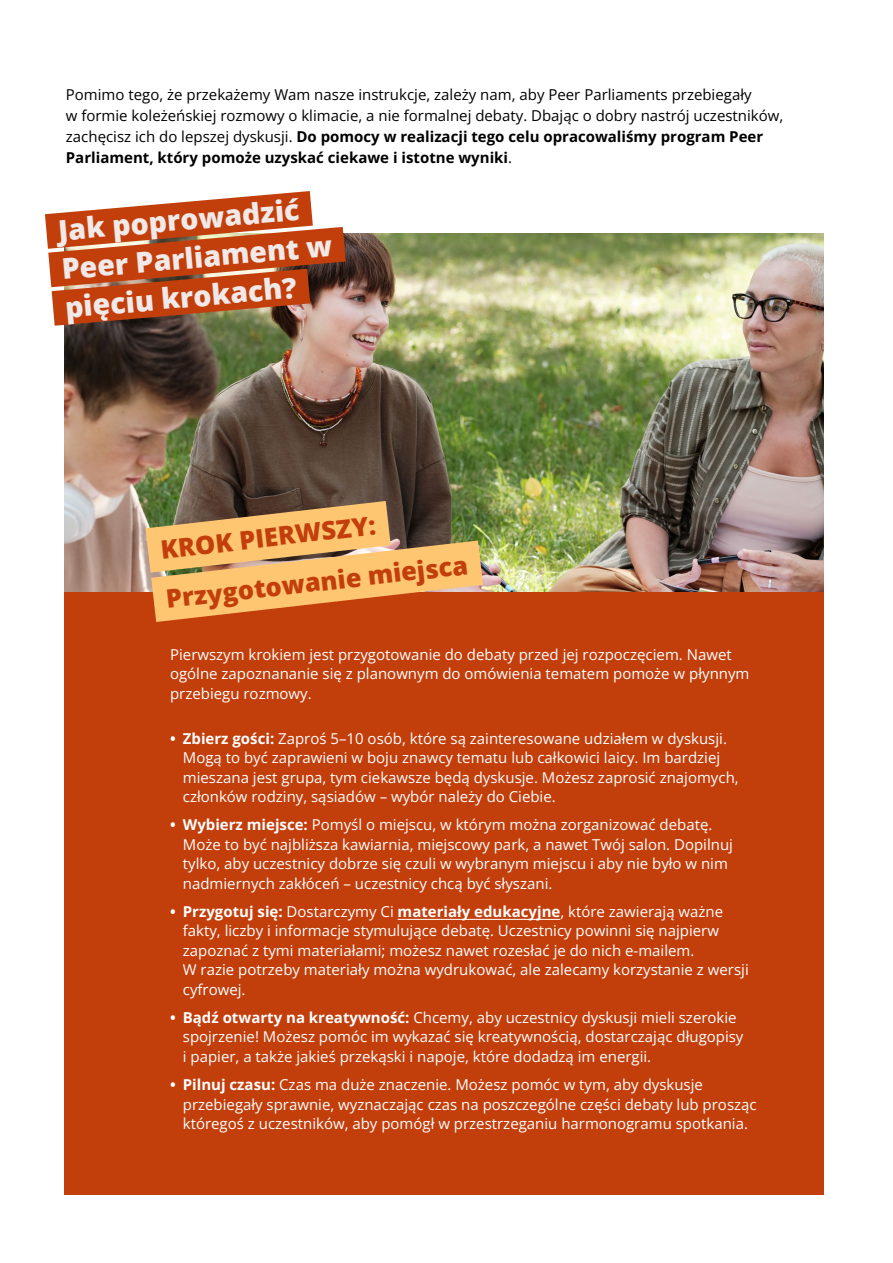
<style>
.page{position:relative;width:893px;height:1263px;background:#fff}
.page>*{position:absolute;margin:0;border:0;box-sizing:border-box;transform-origin:0 0}
.HH1{font:800 28.5px "Open Sans";color:#f1e9e8}
.HH0{font:800 25.5px "Open Sans";color:#c23f0c}
.p2{font:15px/19.5px "Open Sans";color:#fff}
.t1{font:15px/21px "Open Sans";color:#000}
.s1{font-weight:700}
</style>
<div class="page">
<div style="left:65px;top:261px;width:759px;height:934px;background:#c23f0c"></div>
<img style="left:65px;top:234px;width:759px;height:357px">
<svg style="left:45px;top:191px;width:301px;height:135px"></svg>
<svg style="left:146px;top:501px;width:337px;height:121px;background:#d29958"></svg>
<hr style="left:398px;top:919px;width:162px;height:1px;background:#fff">
<p class="t1" style="left:66px;top:84px;width:719px">Pomimo tego, że przekażemy Wam nasze instrukcje, zależy nam, aby Peer Parliaments przebiegały<br>w formie koleżeńskiej rozmowy o klimacie, a nie formalnej debaty. Dbając o dobry nastrój uczestników, zachęcisz ich do lepszej dyskusji. <span class="s1">Do pomocy w realizacji tego celu opracowaliśmy program Peer Parliament, który pomoże uzyskać ciekawe i istotne wyniki</span>.</p>
<p class="HH1" style="left:57px;top:209px;width:243px;rotate:-5deg">Jak poprowadzić</p>
<p class="HH1" style="left:60px;top:247px;width:273px;rotate:-5deg">Peer Parliament w</p>
<p class="HH1" style="left:63px;top:286px;width:234px;rotate:-5deg">pięciu krokach?</p>
<p class="HH0" style="left:158px;top:531px;width:218px;rotate:-7deg">KROK PIERWSZY:</p>
<p class="HH0" style="left:164px;top:581px;width:305px;rotate:-7deg">Przygotowanie miejsca</p>
<p class="p2" style="left:170px;top:644px;width:581px">Pierwszym krokiem jest przygotowanie do debaty przed jej rozpoczęciem. Nawet ogólne zapoznananie się z planownym do omówienia tematem pomoże w płynnym przebiegu rozmowy.</p>
<p class="p2" style="left:183px;top:728px;width:557px;text-indent:-13px"><span class="s1">• Zbierz gości:</span> Zaproś 5–10 osób, które są zainteresowane udziałem w dyskusji.<br>Mogą to być zaprawieni w boju znawcy tematu lub całkowici laicy. Im bardziej mieszana jest grupa, tym ciekawsze będą dyskusje. Możesz zaprosić znajomych, członków rodziny, sąsiadów – wybór należy do Ciebie.</p>
<p class="p2" style="left:183px;top:815px;width:552px;text-indent:-13px"><span class="s1">• Wybierz miejsce:</span> Pomyśl o miejscu, w którym można zorganizować debatę.<br>Może to być najbliższa kawiarnia, miejscowy park, a nawet Twój salon. Dopilnuj tylko, aby uczestnicy dobrze się czuli w wybranym miejscu i aby nie było w nim nadmiernych zakłóceń – uczestnicy chcą być słyszani.</p>
<p class="p2" style="left:183px;top:901px;width:567px;text-indent:-13px"><span class="s1">• Przygotuj się:</span> Dostarczymy Ci <span class="s1">materiały edukacyjne</span>, które zawierają ważne fakty, liczby i informacje stymulujące debatę. Uczestnicy powinni się najpierw zapoznać z tymi materiałami; możesz nawet rozesłać je do nich e-mailem.<br>W razie potrzeby materiały można wydrukować, ale zalecamy korzystanie z wersji cyfrowej.</p>
<p class="p2" style="left:183px;top:1007px;width:562px;text-indent:-13px"><span class="s1">• Bądź otwarty na kreatywność:</span> Chcemy, aby uczestnicy dyskusji mieli szerokie spojrzenie! Możesz pomóc im wykazać się kreatywnością, dostarczając długopisy i papier, a także jakieś przekąski i napoje, które dodadzą im energii.</p>
<p class="p2" style="left:183px;top:1074px;width:575px;text-indent:-13px"><span class="s1">• Pilnuj czasu:</span> Czas ma duże znaczenie. Możesz pomóc w tym, aby dyskusje przebiegały sprawnie, wyznaczając czas na poszczególne części debaty lub prosząc któregoś z uczestników, aby pomógł w przestrzeganiu harmonogramu spotkania.</p>
</div>
